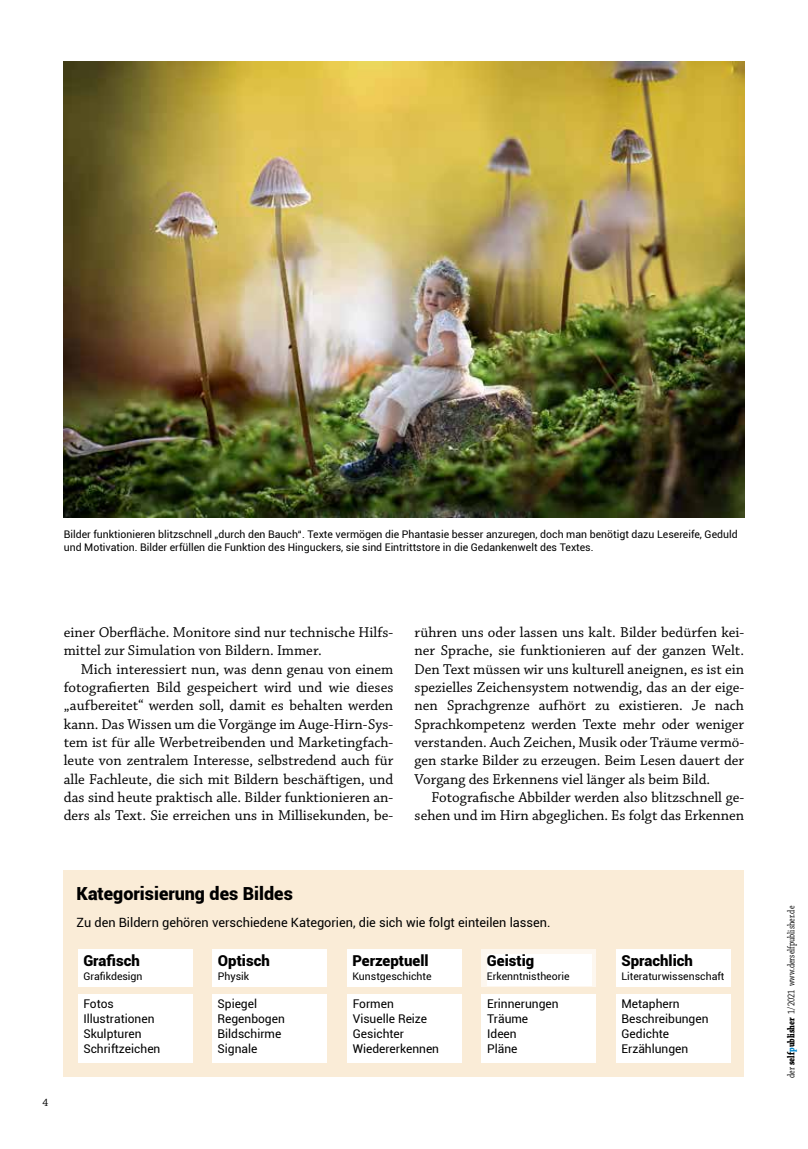
<style>
.page{position:relative;width:808px;height:1149px;background:#fff}
.page>*{position:absolute;margin:0;border:0;box-sizing:border-box;transform-origin:0 0}
.t1{font:900 18px "Roboto";color:#000}
.t2{font:15px/18.3px "Chaparral Pro";color:#000;text-align:justify}
.t3{font:900 15px "Roboto";color:#000}
.t4{font:12.75px "Roboto";color:#000}
.t5{font:12px/15px "Roboto";color:#000}
.t6{font:11.25px "Chaparral Pro";color:#000}
.t7{font:10.5px/13.5px "Roboto";color:#000}
.t8{font:10.5px "Chaparral Pro";color:#000;scale:.76 1}
.s1{font-weight:700}
.s2{font-weight:700;color:#0086cb}
</style>
<div class="page">
<div style="left:64px;top:870px;width:680px;height:206px;background:#faecd7"></div>
<img style="left:64px;top:62px;width:680px;height:455px">
<div style="left:78px;top:949px;width:114px;height:37px;background:#fff"></div>
<div style="left:78px;top:993px;width:114px;height:68px;background:#fff"></div>
<div style="left:212px;top:993px;width:115px;height:68px;background:#fff"></div>
<div style="left:347px;top:993px;width:115px;height:68px;background:#fff"></div>
<div style="left:481px;top:993px;width:115px;height:68px;background:#fff"></div>
<div style="left:616px;top:993px;width:114px;height:68px;background:#fff"></div>
<div style="left:212px;top:949px;width:115px;height:37px;background:#fff"></div>
<div style="left:347px;top:949px;width:114px;height:37px;background:#fff"></div>
<div style="left:481px;top:949px;width:115px;height:37px;background:#fdf7ef"></div>
<div style="left:487px;top:954px;width:105px;height:31px;background:#fff"></div>
<div style="left:616px;top:949px;width:114px;height:37px;background:#fff"></div>
<p class="t7" style="left:64px;top:526px;width:675px">Bilder funktionieren blitzschnell „durch den Bauch“. Texte vermögen die Phantasie besser anzuregen, doch man benötigt dazu Lesereife, Geduld und Motivation. Bilder erfüllen die Funktion des Hinguckers, sie sind Eintrittstore in die Gedankenwelt des Textes.</p>
<p class="t2" style="left:64px;top:623px;width:331px">einer Oberfläche. Monitore sind nur technische Hilfs&shy;mittel zur Simulation von Bildern. Immer.</p>
<p class="t2" style="left:64px;top:660px;width:331px;text-indent:17px">Mich interessiert nun, was denn genau von einem fotografierten Bild gespeichert wird und wie dieses „aufbereitet“ werden soll, damit es behalten werden kann. Das Wissen um die Vorgänge im Auge-Hirn-Sys&shy;tem ist für alle Werbetreibenden und Marketingfach&shy;leute von zentralem Interesse, selbstredend auch für alle Fachleute, die sich mit Bildern beschäftigen, und das sind heute praktisch alle. Bilder funktionieren an&shy;ders als Text. Sie erreichen uns in Millisekunden, be-</p>
<p class="t2" style="left:415px;top:623px;width:331px">rühren uns oder lassen uns kalt. Bilder bedürfen kei&shy;ner Sprache, sie funktionieren auf der ganzen Welt.<br>Den Text müssen wir uns kulturell aneignen, es ist ein spezielles Zeichensystem notwendig, das an der eige&shy;nen Sprachgrenze aufhört zu existieren. Je nach Sprachkompetenz werden Texte mehr oder weniger verstanden. Auch Zeichen, Musik oder Träume vermö&shy;gen starke Bilder zu erzeugen. Beim Lesen dauert der Vorgang des Erkennens viel länger als beim Bild.</p>
<p class="t2" style="left:415px;top:788px;width:331px;text-align:right">Fotografische Abbilder werden also blitzschnell ge&shy;sehen und im Hirn abgeglichen. Es folgt das Erkennen</p>
<p class="t6" style="left:43px;top:1096px;width:7px">4</p>
<p class="t1" style="left:77px;top:880px;width:218px">Kategorisierung des Bildes</p>
<p class="t4" style="left:77px;top:912px;width:476px">Zu den Bildern gehören verschiedene Kategorien, die sich wie folgt einteilen lassen.</p>
<p class="t3" style="left:83px;top:949px;width:58px">Grafisch</p>
<p class="t7" style="left:83px;top:968px;width:61px">Grafikdesign</p>
<p class="t5" style="left:83px;top:995px;width:79px">Fotos<br>Illustrationen<br>Skulpturen<br>Schriftzeichen</p>
<p class="t5" style="left:217px;top:995px;width:69px">Spiegel<br>Regenbogen<br>Bildschirme<br>Signale</p>
<p class="t5" style="left:353px;top:995px;width:88px">Formen<br>Visuelle Reize<br>Gesichter<br>Wiedererkennen</p>
<p class="t5" style="left:487px;top:995px;width:73px">Erinnerungen<br>Träume<br>Ideen<br>Pläne</p>
<p class="t5" style="left:621px;top:995px;width:89px">Metaphern<br>Beschreibungen<br>Gedichte<br>Erzählungen</p>
<p class="t3" style="left:218px;top:949px;width:53px">Optisch</p>
<p class="t7" style="left:218px;top:968px;width:33px">Physik</p>
<p class="t3" style="left:621px;top:949px;width:73px">Sprachlich</p>
<p class="t7" style="left:621px;top:968px;width:104px">Literaturwissenschaft</p>
<p class="t3" style="left:352px;top:949px;width:78px">Perzeptuell</p>
<p class="t7" style="left:352px;top:968px;width:81px">Kunstgeschichte</p>
<p class="t3" style="left:487px;top:949px;width:49px">Geistig</p>
<p class="t7" style="left:487px;top:968px;width:84px">Erkenntnistheorie</p>
<p class="t8" style="left:785px;top:1077px;width:227px;rotate:-90deg">der <span class="s1">self</span><span class="s2">p</span><span class="s1">ublisher</span> 1/2021 www.derselfpublisher.de</p>
</div>
